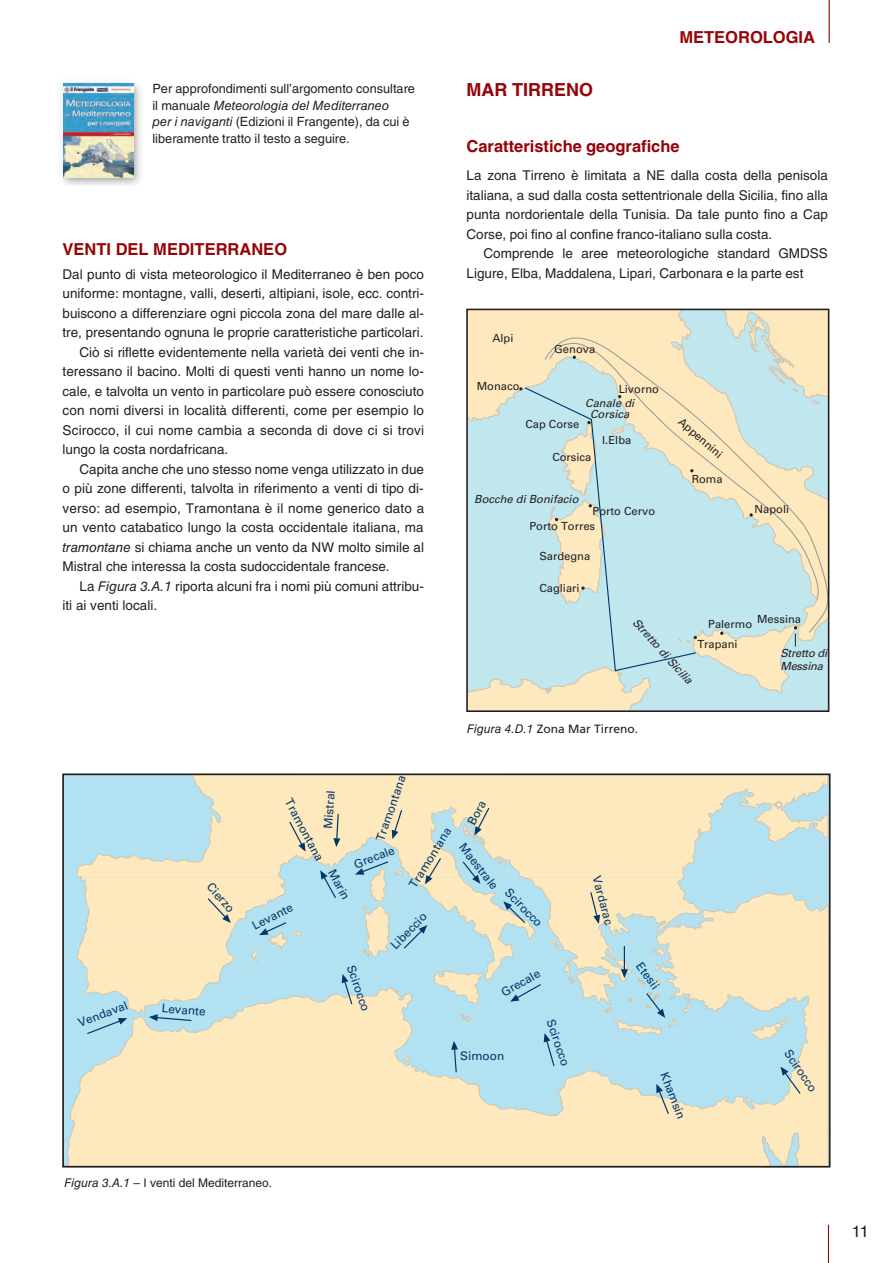
<style>
.page{position:relative;width:893px;height:1263px;background:#fff}
.page>*{position:absolute;margin:0;border:0;box-sizing:border-box;transform-origin:0 0}
.t1{font:700 18px "Helvetica LT Std";color:#940408}
.t2{font:700 16.5px "Helvetica LT Std";color:#940408}
.t3{font:700 16.5px "Helvetica";color:#940408}
.t4{font:16.5px "Helvetica";color:#231f20}
.t5{font:13.5px/19.5px "Helvetica LT Std";color:#231f20;text-align:justify}
.t6{font:12.75px/16.5px "Helvetica LT Std";color:#231f20}
.t7{font:12px "Helvetica LT Std";color:#231f20}
.t8{font:12px "Frutiger LT Std";color:#231f20}
.t9{font:11.85px "Univers LT Std";color:#003768}
.t10{font:11.1px/19.5px "Univers LT Std";color:#231f20}
.t11{font:italic 11.1px/11.1px "Univers LT Std";color:#231f20;text-align:center}
.t12{font:italic 11.1px/13.4px "Univers LT Std";letter-spacing:-.02em;color:#231f20}
.s1{font-style:italic}
.s2{font-family:"Helvetica LT Std";font-style:italic}
</style>
<div class="page">
<hr style="left:829px;top:0;width:1px;height:43px;background:#940408">
<hr style="left:828px;top:1225px;width:1px;height:38px;background:#940408">
<div style="left:53px;top:76px;width:86px;height:110px;background:#231f20;opacity:.09"></div>
<div style="left:64px;top:83px;width:79px;height:103px;background:#231f20;opacity:.36"></div>
<img style="left:64px;top:84px;width:69px;height:94px">
<svg style="left:76px;top:776px;width:751px;height:116px;background:#c7e2e0"></svg>
<svg style="left:67px;top:892px;width:762px;height:276px;background:#ebe3c5"></svg>
<svg style="left:761px;top:1132px;width:39px;height:36px"></svg>
<svg style="left:772px;top:800px;width:12px;height:10px"></svg>
<svg style="left:78px;top:773px;width:623px;height:300px;background:#d8e1d2"></svg>
<svg style="left:656px;top:1084px;width:14px;height:31px"></svg>
<svg style="left:780px;top:1066px;width:22px;height:29px"></svg>
<div style="left:469px;top:312px;width:142px;height:44px;background:#fee8be"></div>
<svg style="left:469px;top:356px;width:357px;height:338px;background:#d5e6dc"></svg>
<svg style="left:469px;top:499px;width:213px;height:210px;background:#cfe5e0"></svg>
<svg style="left:545px;top:334px;width:281px;height:299px;background:#d2e4db"></svg>
<div style="left:524px;top:386px;width:173px;height:286px;background:#c0e6ee"></div>
<svg style="left:611px;top:312px;width:215px;height:189px;background:#e0e5d1"></svg>
<svg style="left:679px;top:624px;width:120px;height:69px;background:#d8e3d6"></svg>
<svg style="left:549px;top:420px;width:56px;height:184px;background:#d9e1d2"></svg>
<div style="left:466px;top:309px;width:363px;height:403px;border:2px solid #231f20"></div>
<p class="t6" style="left:152px;top:80px;width:264px">Per approfondimenti sull’argomento consultare il manuale <span class="s1">Meteorologia del Mediterraneo<br>per i naviganti</span> (Edizioni il Frangente), da cui è liberamente tratto il testo a seguire.</p>
<p class="t2" style="left:63px;top:239px;width:226px">VENTI DEL MEDITERRANEO</p>
<p class="t5" style="left:63px;top:264px;width:363px">Dal punto di vista meteorologico il Mediterraneo è ben poco</p>
<p class="t5" style="left:63px;top:284px;width:363px">uniforme: montagne, valli, deserti, altipiani, isole, ecc. contri-</p>
<p class="t5" style="left:63px;top:303px;width:363px">buiscono a differenziare ogni piccola zona del mare dalle al-</p>
<p class="t5" style="left:63px;top:323px;width:362px">tre, presentando ognuna le proprie caratteristiche particolari.</p>
<p class="t5" style="left:80px;top:342px;width:346px">Ciò si riflette evidentemente nella varietà dei venti che in-</p>
<p class="t5" style="left:63px;top:362px;width:363px">teressano il bacino. Molti di questi venti hanno un nome lo-</p>
<p class="t5" style="left:63px;top:381px;width:363px">cale, e talvolta un vento in particolare può essere conosciuto</p>
<p class="t5" style="left:63px;top:401px;width:363px">con nomi diversi in località differenti, come per esempio lo</p>
<p class="t5" style="left:63px;top:420px;width:363px">Scirocco, il cui nome cambia a seconda di dove ci si trovi</p>
<p class="t5" style="left:63px;top:440px;width:167px">lungo la costa nordafricana.</p>
<p class="t5" style="left:80px;top:459px;width:346px">Capita anche che uno stesso nome venga utilizzato in due</p>
<p class="t5" style="left:63px;top:479px;width:363px">o più zone differenti, talvolta in riferimento a venti di tipo di-</p>
<p class="t5" style="left:63px;top:498px;width:363px">verso: ad esempio, Tramontana è il nome generico dato a</p>
<p class="t5" style="left:63px;top:518px;width:363px">un vento catabatico lungo la costa occidentale italiana, ma</p>
<p class="t5" style="left:63px;top:537px;width:363px"><span class="s1">tramontane</span> si chiama anche un vento da NW molto simile al</p>
<p class="t5" style="left:63px;top:557px;width:329px">Mistral che interessa la costa sudoccidentale francese.</p>
<p class="t5" style="left:80px;top:576px;width:346px">La <span class="s1">Figura 3.A.1</span> riporta alcuni fra i nomi più comuni attribu-</p>
<p class="t5" style="left:63px;top:595px;width:96px">iti ai venti locali.</p>
<h1 class="t1" style="left:466px;top:79px;width:128px">MAR TIRRENO</h1>
<p class="t3" style="left:679px;top:24px;width:137px">METEOROLOGIA</p>
<p class="t2" style="left:466px;top:136px;width:215px">Caratteristiche geografiche</p>
<p class="t5" style="left:466px;top:166px;width:363px">La zona Tirreno è limitata a NE dalla costa della penisola italiana, a sud dalla costa settentrionale della Sicilia, fino alla punta nordorientale della Tunisia. Da tale punto fino a Cap Corse, poi fino al confine franco-italiano sulla costa.</p>
<p class="t5" style="left:466px;top:244px;width:363px;text-indent:17px">Comprende le aree meteorologiche standard GMDSS<br>Ligure, Elba, Maddalena, Lipari, Carbonara e la parte est</p>
<p class="t10" style="left:492px;top:329px;width:23px">Alpi</p>
<p class="t10" style="left:477px;top:376px;width:44px">Monaco</p>
<p class="t10" style="left:554px;top:340px;width:42px">Genova</p>
<p class="t10" style="left:619px;top:380px;width:42px">Livorno</p>
<p class="t11" style="left:585px;top:398px;width:51px">Canale di<br>Corsica</p>
<p class="t10" style="left:525px;top:415px;width:55px">Cap Corse</p>
<p class="t10" style="left:552px;top:447px;width:41px">Corsica</p>
<p class="t10" style="left:602px;top:430px;width:31px">I.Elba</p>
<p class="t11" style="left:474px;top:493px;width:106px">Bocche di Bonifacio</p>
<p class="t10" style="left:529px;top:504px;width:127px;line-height:15.1px;text-indent:63px">Porto Cervo<br>Porto Torres</p>
<p class="t10" style="left:539px;top:546px;width:52px">Sardegna</p>
<p class="t10" style="left:539px;top:578px;width:42px">Cagliari</p>
<p class="t10" style="left:686px;top:412px;width:56px;rotate:41deg">Appennini</p>
<p class="t10" style="left:692px;top:469px;width:33px">Roma</p>
<p class="t10" style="left:754px;top:499px;width:36px">Napoli</p>
<p class="t10" style="left:757px;top:609px;width:46px">Messina</p>
<p class="t12" style="left:780px;top:646px;width:48px">Stretto di<br>Messina</p>
<p class="t11" style="left:639px;top:617px;width:85px;rotate:48deg">Stretto di Sicilia</p>
<p class="t10" style="left:697px;top:615px;width:56px;text-indent:11px">Palermo<br>Trapani</p>
<p class="t8" style="left:467px;top:722px;width:173px"><span class="s2">Figura 4.D.1</span> Zona Mar Tirreno.</p>
<p class="t9" style="left:214px;top:880px;width:36px;rotate:48deg">Cierzo</p>
<p class="t9" style="left:76px;top:1016px;width:54px;rotate:-21deg">Vendaval</p>
<p class="t9" style="left:162px;top:1001px;width:46px;rotate:5deg">Levante</p>
<p class="t9" style="left:373px;top:838px;width:70px;rotate:-71deg">Tramontana</p>
<p class="t9" style="left:295px;top:796px;width:70px;rotate:62deg">Tramontana</p>
<p class="t9" style="left:321px;top:828px;width:40px;rotate:-86deg">Mistral</p>
<p class="t9" style="left:465px;top:821px;width:28px;rotate:-63deg">Bora</p>
<p class="t9" style="left:467px;top:840px;width:57px;rotate:52deg">Maestrale</p>
<p class="t9" style="left:406px;top:883px;width:70px;rotate:-58deg">Tramontana</p>
<p class="t9" style="left:352px;top:858px;width:44px;rotate:-21deg">Grecale</p>
<p class="t9" style="left:338px;top:866px;width:34px;rotate:62deg">Marin</p>
<p class="t9" style="left:512px;top:885px;width:50px;rotate:46deg">Scirocco</p>
<p class="t9" style="left:250px;top:920px;width:46px;rotate:-27deg">Levante</p>
<p class="t9" style="left:388px;top:942px;width:48px;rotate:-46deg">Libeccio</p>
<p class="t9" style="left:357px;top:963px;width:50px;rotate:71deg">Scirocco</p>
<p class="t9" style="left:499px;top:987px;width:44px;rotate:-30deg">Grecale</p>
<p class="t9" style="left:460px;top:1049px;width:46px">Simoon</p>
<p class="t9" style="left:557px;top:1017px;width:50px;rotate:71deg">Scirocco</p>
<p class="t7" style="left:64px;top:1176px;width:210px"><span class="s1">Figura 3.A.1</span> – I venti del Mediterraneo.</p>
<p class="t9" style="left:603px;top:874px;width:52px;rotate:75deg">Vardarac</p>
<p class="t9" style="left:645px;top:959px;width:32px;rotate:54deg">Etesii</p>
<p class="t9" style="left:671px;top:1070px;width:51px;rotate:69deg">Khamsin</p>
<p class="t9" style="left:793px;top:1047px;width:50px;rotate:56deg">Scirocco</p>
<p class="t4" style="left:852px;top:1218px;width:19px">11</p>
</div>
